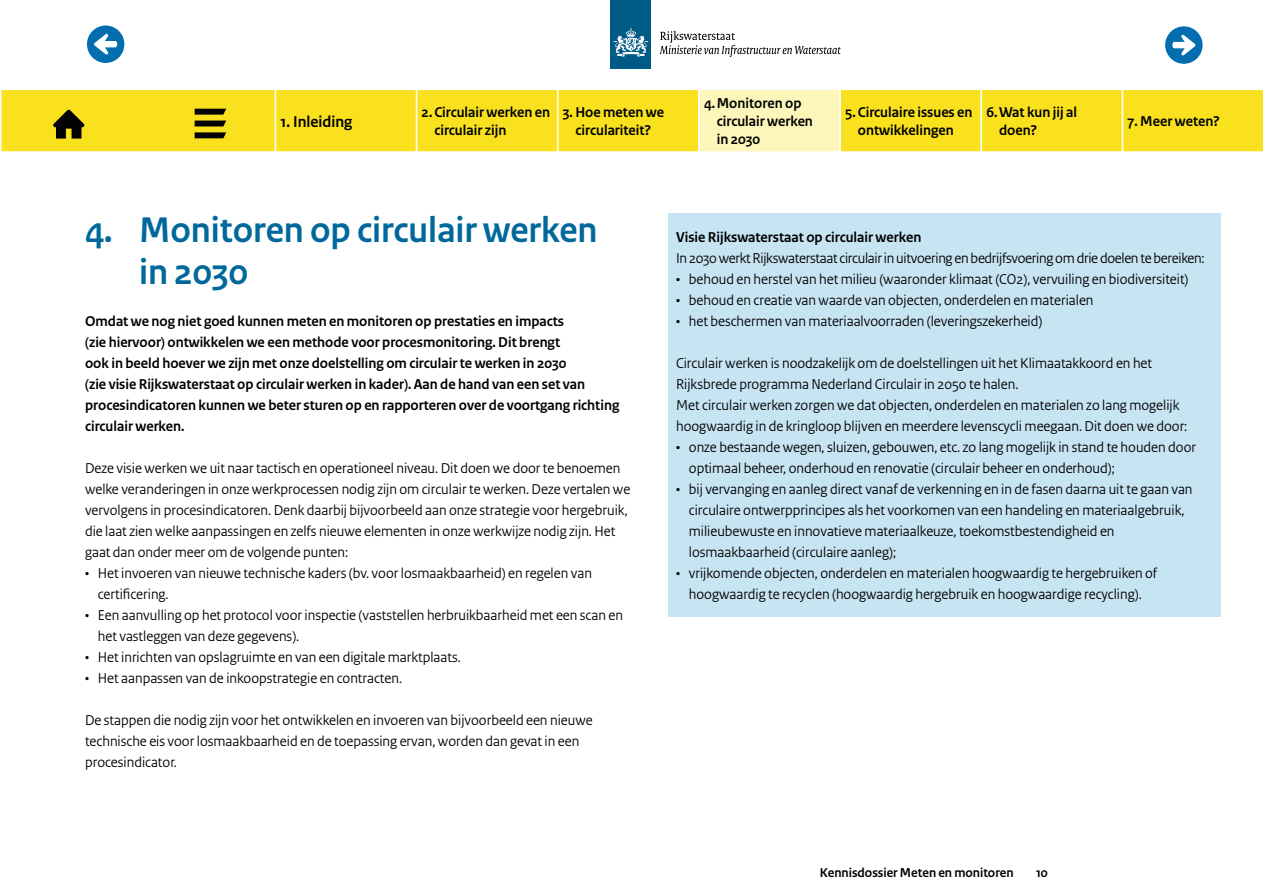
<style>
.page{position:relative;width:1263px;height:893px;background:#fff}
.page>*{position:absolute;margin:0;border:0;box-sizing:border-box;transform-origin:0 0}
.t1{font:700 37.5px/42px "Rijksoverheid Sans Heading";color:#01689b}
.t2{font:700 16.5px "Rijksoverheid Sans Heading";color:#000}
.t3{font:15px/21px "Rijksoverheid Sans Heading";color:#000}
.t4{font:700 15px/18px "Rijksoverheid Sans Heading";color:#000}
.t5{font:15px "Rijksoverheid Sans Heading";letter-spacing:-.02em;color:#000}
.t6{font:700 13.5px "Rijksoverheid Sans Heading";color:#000}
</style>
<div class="page">
<div style="left:668px;top:213px;width:552px;height:404px;background:#c7e4f3"></div>
<div style="left:1165px;top:26px;width:37px;height:38px;background:#026daf;border-radius:50%"></div>
<svg style="left:1172px;top:35px;width:23px;height:20px"></svg>
<div style="left:87px;top:26px;width:37px;height:37px;background:#026daf;border-radius:50%"></div>
<svg style="left:94px;top:34px;width:23px;height:20px"></svg>
<div style="left:611px;top:0;width:40px;height:68px;background:#005a86"></div>
<svg style="left:613px;top:28px;width:35px;height:29px"></svg>
<svg style="left:660px;top:31px;width:181px;height:26px"></svg>
<div style="left:1px;top:89px;width:1262px;height:63px;background:#f9e11e"></div>
<div style="left:0;top:89px;width:1263px;height:64px;border:2px solid #fff"></div>
<svg style="left:53px;top:109px;width:31px;height:30px"></svg>
<svg style="left:195px;top:109px;width:31px;height:6px"></svg>
<svg style="left:195px;top:121px;width:31px;height:5px"></svg>
<svg style="left:195px;top:132px;width:31px;height:6px"></svg>
<div style="left:275px;top:89px;width:142px;height:64px;border:2px solid #fff"></div>
<div style="left:416px;top:89px;width:142px;height:64px;border:2px solid #fff"></div>
<div style="left:557px;top:89px;width:143px;height:64px;border:2px solid #fff"></div>
<div style="left:699px;top:89px;width:141px;height:63px;background:#fdf6bb"></div>
<div style="left:698px;top:89px;width:143px;height:64px;border:2px solid #fff"></div>
<div style="left:839px;top:89px;width:143px;height:64px;border:2px solid #fff"></div>
<div style="left:980px;top:89px;width:143px;height:64px;border:2px solid #fff"></div>
<svg style="left:1122px;top:89px;width:141px;height:64px"></svg>
<p class="t2" style="left:280px;top:112px;width:73px">1. Inleiding</p>
<p class="t4" style="left:434px;top:104px;width:117px;text-indent:-13px">2. Circulair werken en circulair zijn</p>
<p class="t4" style="left:563px;top:104px;width:103px;text-align:center">3. Hoe meten we circulariteit?</p>
<p class="t4" style="left:717px;top:95px;width:98px;text-indent:-13px">4.Monitoren op circulair werken in 2030</p>
<p class="t4" style="left:845px;top:104px;width:129px;text-align:center">5. Circulaire issues en ontwikkelingen</p>
<p class="t4" style="left:999px;top:104px;width:79px;text-indent:-13px">6.Wat kun jij al doen?</p>
<p class="t4" style="left:1127px;top:113px;width:94px">7. Meer weten?</p>
<h1 class="t1" style="left:139px;top:210px;width:460px;text-indent:-54px">4. Monitoren op circulair werken in 2030</h1>
<p class="t4" style="left:85px;top:311px;width:536px;line-height:21px">Omdat we nog niet goed kunnen meten en monitoren op prestaties en impacts<br>(zie hiervoor) ontwikkelen we een methode voor procesmonitoring. Dit brengt<br>ook in beeld hoever we zijn met onze doelstelling om circulair te werken in 2030<br>(zie visie Rijkswaterstaat op circulair werken in kader). Aan de hand van een set van procesindicatoren kunnen we beter sturen op en rapporteren over de voortgang richting circulair werken.</p>
<p class="t3" style="left:85px;top:458px;width:547px">Deze visie werken we uit naar tactisch en operationeel niveau. Dit doen we door te benoemen welke veranderingen in onze werkprocessen nodig zijn om circulair te werken. Deze vertalen we vervolgens in procesindicatoren. Denk daarbij bijvoorbeeld aan onze strategie voor hergebruik, die laat zien welke aanpassingen en zelfs nieuwe elementen in onze werkwijze nodig zijn. Het gaat dan onder meer om de volgende punten:</p>
<p class="t3" style="left:98px;top:563px;width:496px;text-indent:-13px">• Het invoeren van nieuwe technische kaders (bv. voor losmaakbaarheid) en regelen van certificering.</p>
<p class="t3" style="left:98px;top:605px;width:527px;text-indent:-13px">• Een aanvulling op het protocol voor inspectie (vaststellen herbruikbaarheid met een scan en het vastleggen van deze gegevens).</p>
<p class="t3" style="left:85px;top:647px;width:377px">• Het inrichten van opslagruimte en van een digitale marktplaats.</p>
<p class="t3" style="left:85px;top:668px;width:319px">• Het aanpassen van de inkoopstrategie en contracten.</p>
<p class="t3" style="left:85px;top:710px;width:509px">De stappen die nodig zijn voor het ontwikkelen en invoeren van bijvoorbeeld een nieuwe technische eis voor losmaakbaarheid en de toepassing ervan, worden dan gevat in een procesindicator.</p>
<p class="t4" style="left:676px;top:228px;width:247px">Visie Rijkswaterstaat op circulair werken</p>
<p class="t5" style="left:676px;top:249px;width:530px">In 2030 werkt Rijkswaterstaat circulair in uitvoering en bedrijfsvoering om drie doelen te bereiken:</p>
<p class="t3" style="left:676px;top:269px;width:514px">• behoud en herstel van het milieu (waaronder klimaat (CO2), vervuiling en biodiversiteit)</p>
<p class="t3" style="left:676px;top:290px;width:419px">• behoud en creatie van waarde van objecten, onderdelen en materialen</p>
<p class="t3" style="left:676px;top:311px;width:368px">• het beschermen van materiaalvoorraden (leveringszekerheid)</p>
<p class="t3" style="left:676px;top:353px;width:513px">Circulair werken is noodzakelijk om de doelstellingen uit het Klimaatakkoord en het Rijksbrede programma Nederland Circulair in 2050 te halen.<br>Met circulair werken zorgen we dat objecten, onderdelen en materialen zo lang mogelijk hoogwaardig in de kringloop blijven en meerdere levenscycli meegaan. Dit doen we door:</p>
<p class="t3" style="left:689px;top:437px;width:509px;text-indent:-13px">• onze bestaande wegen, sluizen, gebouwen, etc. zo lang mogelijk in stand te houden door optimaal beheer, onderhoud en renovatie (circulair beheer en onderhoud);</p>
<p class="t3" style="left:689px;top:479px;width:505px;text-indent:-13px">• bij vervanging en aanleg direct vanaf de verkenning en in de fasen daarna uit te gaan van circulaire ontwerpprincipes als het voorkomen van een handeling en materiaalgebruik, milieubewuste en innovatieve materiaalkeuze, toekomstbestendigheid en losmaakbaarheid (circulaire aanleg);</p>
<p class="t3" style="left:676px;top:563px;width:482px;text-align:center">• vrijkomende objecten, onderdelen en materialen hoogwaardig te hergebruiken of hoogwaardig te recyclen (hoogwaardig hergebruik en hoogwaardige recycling).</p>
<p class="t6" style="left:820px;top:865px;width:195px">Kennisdossier Meten en monitoren</p>
<p class="t6" style="left:1036px;top:865px;width:13px">10</p>
</div>
